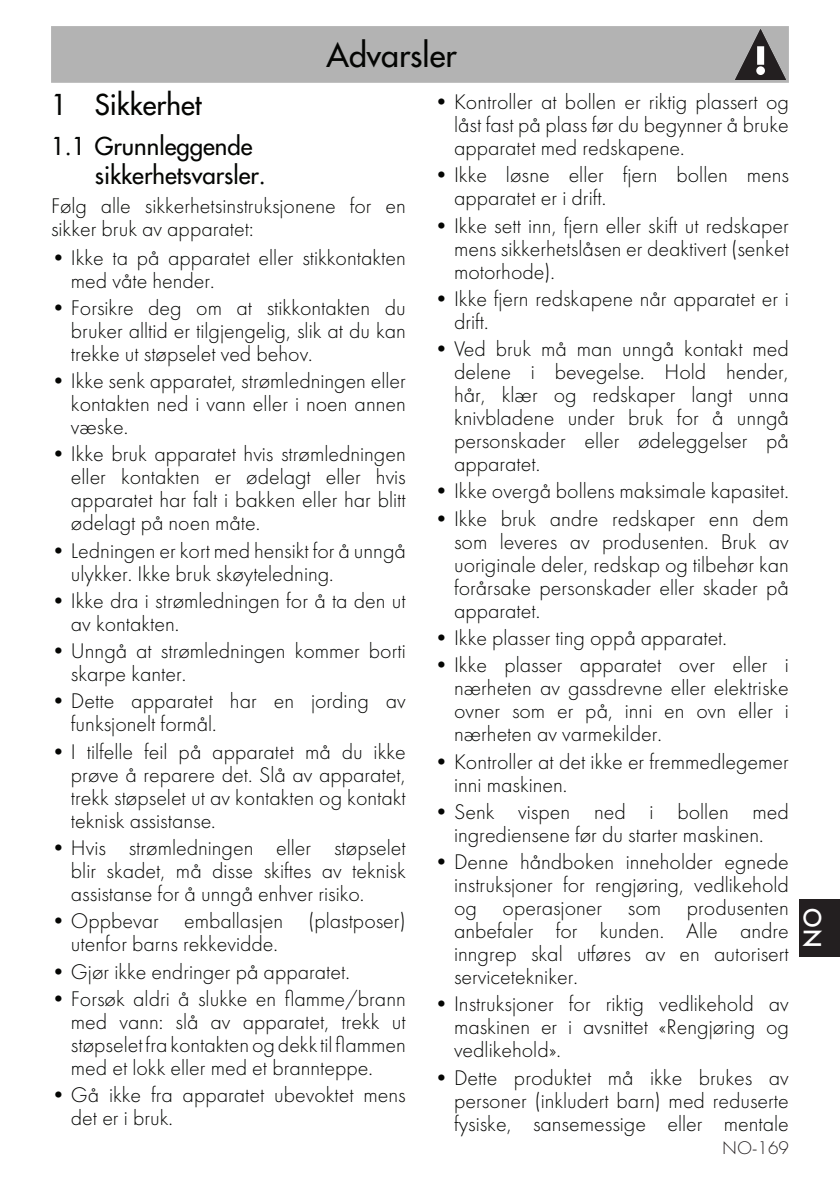
<style>
.page{position:relative;width:840px;height:1191px;background:#fff}
.page>*{position:absolute;margin:0;border:0;box-sizing:border-box;transform-origin:0 0}
.t1{font:32px "Futura";color:#040503}
.t2{font:28px "Futura";color:#040503}
.t3{font:500 26px "Futura";color:#fff}
.t4{font:24px/28.8px "Futura";color:#040503}
.Testo{font:300 22px/23px "Futura";color:#040503;text-align:justify}
.t5{font:300 19px "Futura";color:#231f20}
</style>
<div class="page">
<div style="left:799px;top:898px;width:40px;height:58px;background:#231f20"></div>
<div style="left:51px;top:26px;width:737px;height:57px;background:#b3b3b3"></div>
<svg style="left:734px;top:29px;width:51px;height:51px;background:#797778"></svg>
<h1 class="t1" style="left:326px;top:34px;width:131px">Advarsler</h1>
<p class="t2" style="left:51px;top:87px;width:152px">1 Sikkerhet</p>
<p class="t4" style="left:95px;top:132px;width:172px;text-indent:-44px">1.1 Grunnleggende sikkerhetsvarsler.</p>
<p class="Testo" style="left:51px;top:194px;width:356px">Følg alle sikkerhetsinstruksjonene for en sikker bruk av apparatet:</p>
<p class="Testo" style="left:71px;top:246px;width:336px;text-indent:-20px">• Ikke ta på apparatet eller stikkontakten med våte hender.</p>
<p class="Testo" style="left:71px;top:296px;width:336px;text-indent:-20px">• Forsikre deg om at stikkontakten du bruker alltid er tilgjengelig, slik at du kan trekke ut støpselet ved behov.</p>
<p class="Testo" style="left:71px;top:369px;width:336px;text-indent:-20px">• Ikke senk apparatet, strømledningen eller kontakten ned i vann eller i noen annen væske.</p>
<p class="Testo" style="left:71px;top:443px;width:336px;text-indent:-20px">• Ikke bruk apparatet hvis strømledningen eller kontakten er ødelagt eller hvis apparatet har falt i bakken eller har blitt ødelagt på noen måte.</p>
<p class="Testo" style="left:71px;top:539px;width:336px;text-indent:-20px">• Ledningen er kort med hensikt for å unngå ulykker. Ikke bruk skøyteledning.</p>
<p class="Testo" style="left:71px;top:589px;width:336px;text-indent:-20px">• Ikke dra i strømledningen for å ta den ut av kontakten.</p>
<p class="Testo" style="left:71px;top:639px;width:336px;text-indent:-20px">• Unngå at strømledningen kommer borti skarpe kanter.</p>
<p class="Testo" style="left:71px;top:690px;width:336px;text-indent:-20px">• Dette apparatet har en jording av funksjonelt formål.</p>
<p class="Testo" style="left:71px;top:740px;width:336px;text-indent:-20px">• I tilfelle feil på apparatet må du ikke prøve å reparere det. Slå av apparatet, trekk støpselet ut av kontakten og kontakt teknisk assistanse.</p>
<p class="Testo" style="left:71px;top:836px;width:336px;text-indent:-20px">• Hvis strømledningen eller støpselet blir skadet, må disse skiftes av teknisk assistanse for å unngå enhver risiko.</p>
<p class="Testo" style="left:71px;top:909px;width:336px;text-indent:-20px">• Oppbevar emballasjen (plastposer) utenfor barns rekkevidde.</p>
<p class="Testo" style="left:51px;top:960px;width:300px">• Gjør ikke endringer på apparatet.</p>
<p class="Testo" style="left:71px;top:987px;width:336px;text-indent:-20px">• Forsøk aldri å slukke en flamme/brann med vann: slå av apparatet, trekk ut støpselet fra kontakten og dekk til flammen med et lokk eller med et brannteppe.</p>
<p class="Testo" style="left:71px;top:1083px;width:336px;text-indent:-20px">• Gå ikke fra apparatet ubevoktet mens det er i bruk.</p>
<p class="Testo" style="left:454px;top:90px;width:336px;text-indent:-20px">• Kontroller at bollen er riktig plassert og låst fast på plass før du begynner å bruke apparatet med redskapene.</p>
<p class="Testo" style="left:454px;top:164px;width:336px;text-indent:-20px">• Ikke løsne eller fjern bollen mens apparatet er i drift.</p>
<p class="Testo" style="left:454px;top:214px;width:336px;text-indent:-20px">• Ikke sett inn, fjern eller skift ut redskaper mens sikkerhetslåsen er deaktivert (senket motorhode).</p>
<p class="Testo" style="left:454px;top:287px;width:336px;text-indent:-20px">• Ikke fjern redskapene når apparatet er i drift.</p>
<p class="Testo" style="left:454px;top:337px;width:336px;text-indent:-20px">• Ved bruk må man unngå kontakt med delene i bevegelse. Hold hender, hår, klær og redskaper langt unna knivbladene under bruk for å unngå personskader eller ødeleggelser på apparatet.</p>
<p class="Testo" style="left:434px;top:480px;width:356px">• Ikke overgå bollens maksimale kapasitet.</p>
<p class="Testo" style="left:454px;top:507px;width:336px;text-indent:-20px">• Ikke bruk andre redskaper enn dem som leveres av produsenten. Bruk av uoriginale deler, redskap og tilbehør kan forårsake personskader eller skader på apparatet.</p>
<p class="Testo" style="left:434px;top:626px;width:294px">• Ikke plasser ting oppå apparatet.</p>
<p class="Testo" style="left:454px;top:653px;width:336px;text-indent:-20px">• Ikke plasser apparatet over eller i nærheten av gassdrevne eller elektriske ovner som er på, inni en ovn eller i nærheten av varmekilder.</p>
<p class="Testo" style="left:454px;top:750px;width:336px;text-indent:-20px">• Kontroller at det ikke er fremmedlegemer inni maskinen.</p>
<p class="Testo" style="left:434px;top:800px;width:356px;text-align:center">• Senk vispen ned i bollen med ingrediensene før du starter maskinen.</p>
<p class="Testo" style="left:454px;top:850px;width:336px;text-indent:-20px">• Denne håndboken inneholder egnede instruksjoner for rengjøring, vedlikehold og operasjoner som produsenten anbefaler for kunden. Alle andre inngrep skal utføres av en autorisert servicetekniker.</p>
<p class="Testo" style="left:454px;top:992px;width:336px;text-indent:-20px">• Instruksjoner for riktig vedlikehold av maskinen er i avsnittet «Rengjøring og vedlikehold».</p>
<p class="Testo" style="left:454px;top:1066px;width:336px;text-indent:-20px">• Dette produktet må ikke brukes av personer (inkludert barn) med reduserte fysiske, sansemessige eller mentale</p>
<p class="t5" style="left:721px;top:1136px;width:68px">NO-169</p>
<p class="t3" style="left:796px;top:947px;width:41px;rotate:-90deg">NO</p>
</div>
